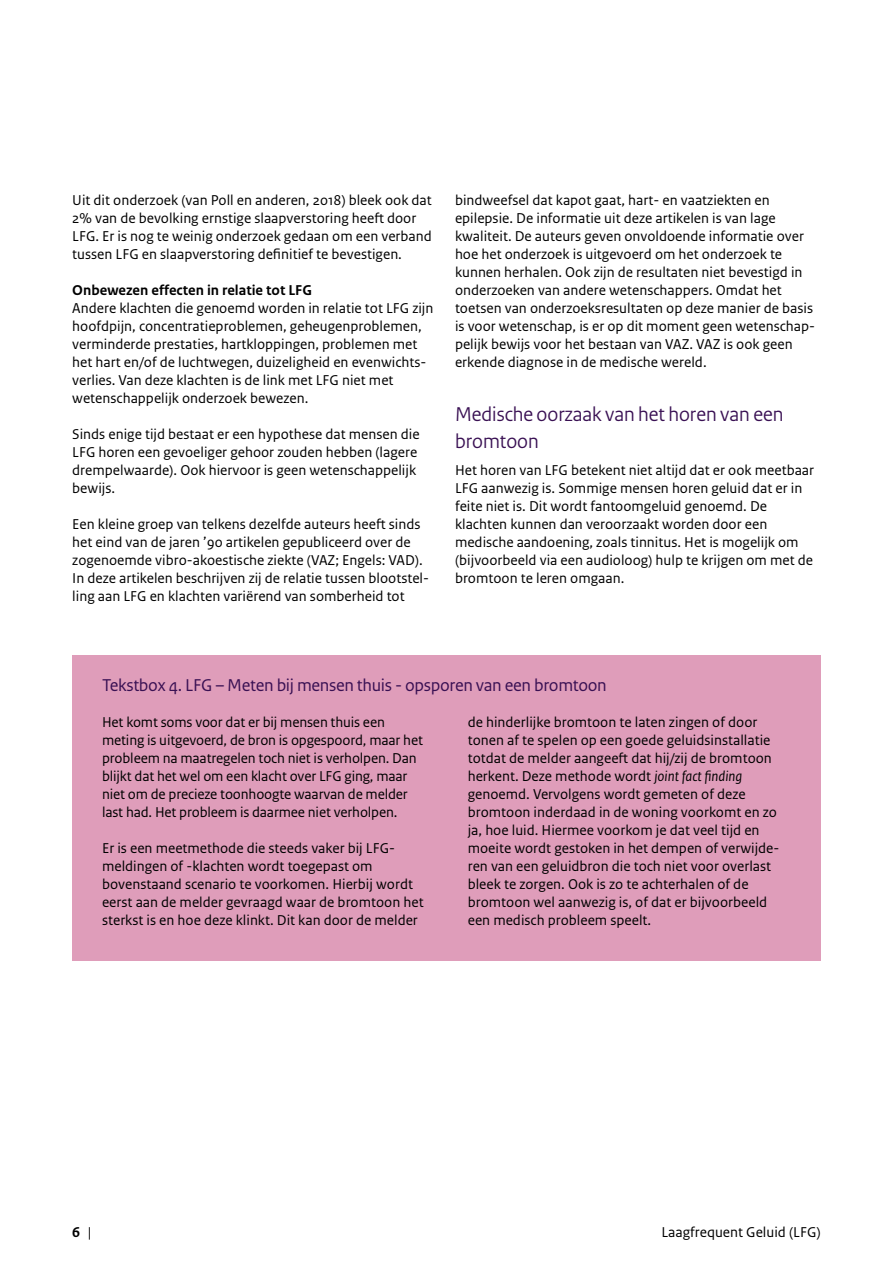
<style>
.page{position:relative;width:893px;height:1263px;background:#fff}
.page>*{position:absolute;margin:0;border:0;box-sizing:border-box;transform-origin:0 0}
._05_RIVM_Paragraafko{font:21px/27px "Rijksoverheid Sans Heading";color:#391053}
.Textbox_KOP{font:18px "Rijksoverheid Sans Text";letter-spacing:-.02em;color:#391053}
._10_RIVM_Broodtekst{font:15px/18px "Rijksoverheid Sans Text";color:#000}
._22_RIVM_Kader_Brood{font:15px/18px "Rijksoverheid Sans Text";color:#000}
._08_RIVM_Tussenkop{font:700 15px "Rijksoverheid Sans Text";color:#000}
.s1{font-style:italic}
.s2{font-weight:400}
</style>
<div class="page">
<div style="left:72px;top:655px;width:749px;height:306px;background:#df9dba"></div>
<p class="_10_RIVM_Broodtekst" style="left:72px;top:191px;width:361px">Uit dit onderzoek (van Poll en anderen, 2018) bleek ook dat 2% van de bevolking ernstige slaapverstoring heeft door LFG. Er is nog te weinig onderzoek gedaan om een verband tussen LFG en slaapverstoring definitief te bevestigen.</p>
<h4 class="_08_RIVM_Tussenkop" style="left:72px;top:282px;width:241px">Onbewezen effecten in relatie tot LFG</h4>
<p class="_10_RIVM_Broodtekst" style="left:72px;top:299px;width:363px">Andere klachten die genoemd worden in relatie tot LFG zijn hoofdpijn, concentratieproblemen, geheugenproblemen, verminderde prestaties, hartkloppingen, problemen met het hart en/of de luchtwegen, duizeligheid en evenwichts&shy;verlies. Van deze klachten is de link met LFG niet met wetenschappelijk onderzoek bewezen.</p>
<p class="_10_RIVM_Broodtekst" style="left:72px;top:425px;width:349px">Sinds enige tijd bestaat er een hypothese dat mensen die LFG horen een gevoeliger gehoor zouden hebben (lagere drempelwaarde). Ook hiervoor is geen wetenschappelijk bewijs.</p>
<p class="_10_RIVM_Broodtekst" style="left:72px;top:515px;width:352px">Een kleine groep van telkens dezelfde auteurs heeft sinds het eind van de jaren ’90 artikelen gepubliceerd over de zogenoemde vibro-akoestische ziekte (VAZ; Engels: VAD).</p>
<p class="_10_RIVM_Broodtekst" style="left:72px;top:569px;width:358px">In deze artikelen beschrijven zij de relatie tussen blootstel&shy;ling aan LFG en klachten variërend van somberheid tot</p>
<p class="_10_RIVM_Broodtekst" style="left:455px;top:191px;width:362px">bindweefsel dat kapot gaat, hart- en vaatziekten en epilepsie. De informatie uit deze artikelen is van lage kwaliteit. De auteurs geven onvoldoende informatie over hoe het onderzoek is uitgevoerd om het onderzoek te kunnen herhalen. Ook zijn de resultaten niet bevestigd in onderzoeken van andere wetenschappers. Omdat het toetsen van onderzoeksresultaten op deze manier de basis is voor wetenschap, is er op dit moment geen wetenschap&shy;pelijk bewijs voor het bestaan van VAZ. VAZ is ook geen erkende diagnose in de medische wereld.</p>
<p class="_05_RIVM_Paragraafko" style="left:455px;top:401px;width:330px">Medische oorzaak van het horen van een bromtoon</p>
<p class="_10_RIVM_Broodtekst" style="left:455px;top:461px;width:361px">Het horen van LFG betekent niet altijd dat er ook meetbaar LFG aanwezig is. Sommige mensen horen geluid dat er in feite niet is. Dit wordt fantoomgeluid genoemd. De klachten kunnen dan veroorzaakt worden door een medische aandoening, zoals tinnitus. Het is mogelijk om (bijvoorbeeld via een audioloog) hulp te krijgen om met de bromtoon te leren omgaan.</p>
<h3 class="Textbox_KOP" style="left:102px;top:675px;width:506px">Tekstbox 4. LFG – Meten bij mensen thuis - opsporen van een bromtoon</h3>
<p class="_22_RIVM_Kader_Brood" style="left:102px;top:713px;width:322px">Het komt soms voor dat er bij mensen thuis een meting is uitgevoerd, de bron is opgespoord, maar het probleem na maatregelen toch niet is verholpen. Dan blijkt dat het wel om een klacht over LFG ging, maar niet om de precieze toonhoogte waarvan de melder last had. Het probleem is daarmee niet verholpen.</p>
<p class="_22_RIVM_Kader_Brood" style="left:102px;top:839px;width:323px">Er is een meetmethode die steeds vaker bij LFG&shy;meldingen of -klachten wordt toegepast om bovenstaand scenario te voorkomen. Hierbij wordt eerst aan de melder gevraagd waar de bromtoon het</p>
<p class="_22_RIVM_Kader_Brood" style="left:102px;top:911px;width:317px">sterkst is en hoe deze klinkt. Dit kan door de melder</p>
<p class="_22_RIVM_Kader_Brood" style="left:468px;top:713px;width:313px">de hinderlijke bromtoon te laten zingen of door tonen af te spelen op een goede geluidsinstallatie totdat de melder aangeeft dat hij/zij de bromtoon herkent. Deze methode wordt <span class="s1">joint fact finding </span>genoemd. Vervolgens wordt gemeten of deze bromtoon inderdaad in de woning voorkomt en zo ja, hoe luid. Hiermee voorkom je dat veel tijd en moeite wordt gestoken in het dempen of verwijde&shy;ren van een geluidbron die toch niet voor overlast bleek te zorgen. Ook is zo te achterhalen of de bromtoon wel aanwezig is, of dat er bijvoorbeeld een medisch probleem speelt.</p>
<p class="_08_RIVM_Tussenkop" style="left:72px;top:1223px;width:20px">6 <span class="s2">|</span></p>
<p class="_22_RIVM_Kader_Brood" style="left:661px;top:1223px;width:161px">Laagfrequent Geluid (LFG)</p>
</div>
